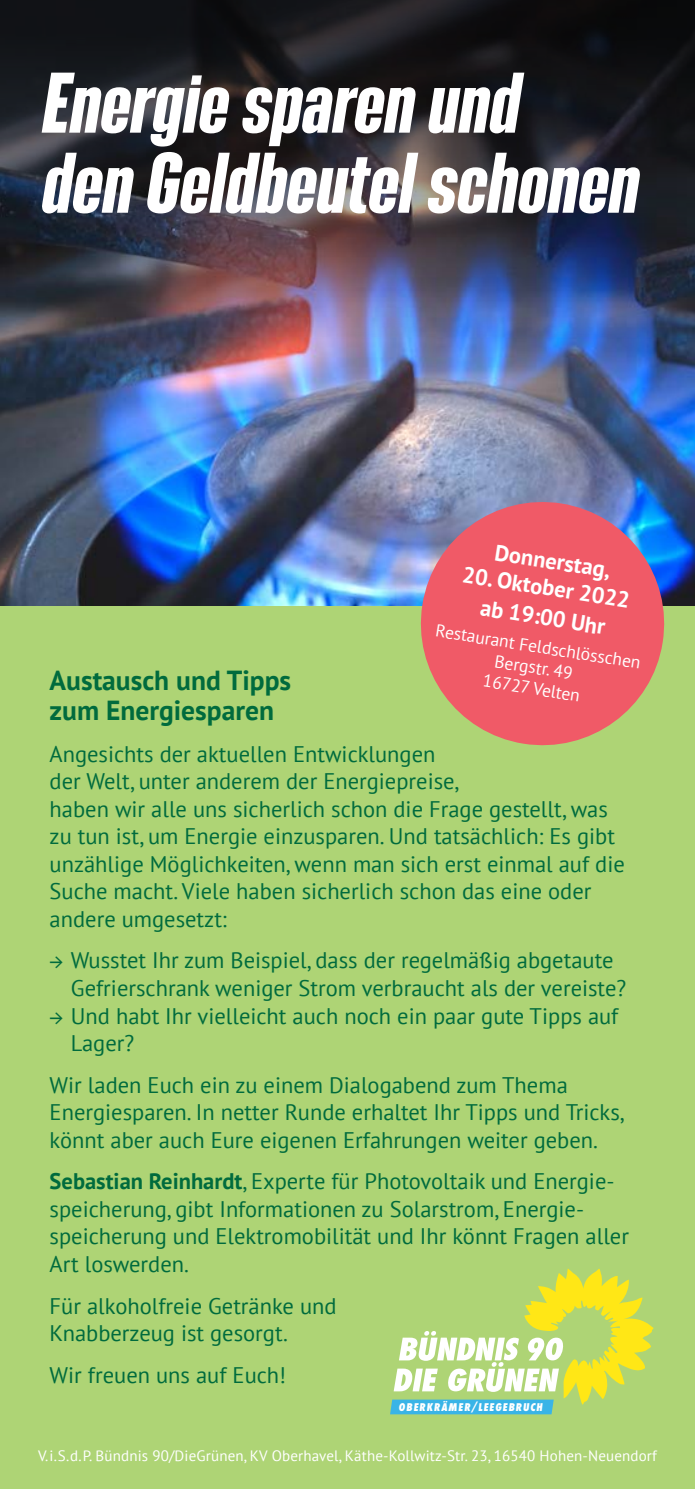
<style>
.page{position:relative;width:695px;height:1489px;background:#fff}
.page>*{position:absolute;margin:0;border:0;box-sizing:border-box;transform-origin:0 0}
.t1{font:italic 700 75px/80px "Bereit";color:#fff}
.t2{font:700 27.5px/30px "PT Sans";color:#006b3d}
.t3{font:22.5px/27.5px "PT Sans";color:#006b3d}
.t4{font:700 22.5px/30px "PT Sans";color:#fff;text-align:center}
.t5{font:17.5px/21px "PT Sans";color:#fff;text-align:center}
.t6{font:15px "PT Sans";letter-spacing:.01em;color:#fff}
.t7{font:italic 800 11.75px "Futura PT Cond";letter-spacing:.09em;color:#fff}
.s1{font-family:"Source Code Pro"}
.s2{font-weight:700}
</style>
<div class="page">
<img style="left:0;top:339px;width:694px;height:268px">
<img style="left:0;top:0;width:694px;height:339px">
<div style="left:0;top:607px;width:694px;height:881px;background:#aed475"></div>
<svg style="left:412px;top:493px;width:261px;height:253px;background:#ce7279"></svg>
<svg style="left:390px;top:1268px;width:263px;height:146px"></svg>
<h1 class="t1" style="left:43px;top:63px;width:598px">Energie sparen und<br>den Geldbeutel schonen</h1>
<p class="t4" style="left:497px;top:536px;width:118px;rotate:9deg">Donnerstag,</p>
<p class="t4" style="left:465px;top:558px;width:170px;rotate:9deg">20. Oktober 2022 ab 19:00 Uhr</p>
<p class="t5" style="left:437px;top:619px;width:209px;rotate:9deg">Restaurant Feldschlösschen<br>Bergstr. 49<br>16727 Velten</p>
<p class="t2" style="left:50px;top:664px;width:243px">Austausch und Tipps zum Energiesparen</p>
<p class="t3" style="left:50px;top:739px;width:576px">Angesichts der aktuellen Entwicklungen<br>der Welt, unter anderem der Energiepreise,<br>haben wir alle uns sicherlich schon die Frage gestellt, was zu tun ist, um Energie einzusparen. Und tatsächlich: Es gibt unzählige Möglichkeiten, wenn man sich erst einmal auf die Suche macht. Viele haben sicherlich schon das eine oder andere umgesetzt:</p>
<p class="t3" style="left:71px;top:946px;width:556px;text-indent:-21px"><span class="s1">→</span> Wusstet Ihr zum Beispiel, dass der regelmäßig abgetaute<br>Gefrierschrank weniger Strom verbraucht als der vereiste?</p>
<p class="t3" style="left:71px;top:1001px;width:549px;text-indent:-21px"><span class="s1">→</span> Und habt Ihr vielleicht auch noch ein paar gute Tipps auf<br>Lager?</p>
<p class="t3" style="left:50px;top:1070px;width:576px">Wir laden Euch ein zu einem Dialogabend zum Thema<br>Energiesparen. In netter Runde erhaltet Ihr Tipps und Tricks, könnt aber auch Eure eigenen Erfahrungen weiter geben.</p>
<p class="t3" style="left:50px;top:1167px;width:580px"><span class="s2">Sebastian Reinhardt</span>, Experte für Photovoltaik und Energie&shy;speicherung, gibt Informationen zu Solarstrom, Energie&shy;speicherung und Elektromobilität und Ihr könnt Fragen aller Art loswerden.</p>
<p class="t3" style="left:50px;top:1291px;width:288px">Für alkoholfreie Getränke und<br>Knabberzeug ist gesorgt.</p>
<p class="t3" style="left:50px;top:1360px;width:238px">Wir freuen uns auf Euch!</p>
<p class="t7" style="left:399px;top:1399px;width:145px">OBERKRÄMER/LEEGEBRUCH</p>
<p class="t6" style="left:38px;top:1445px;width:620px">V.i.S.d.P. Bündnis 90/DieGrünen, KV Oberhavel, Käthe-Kollwitz-Str. 23, 16540 Hohen-Neuendorf</p>
</div>
